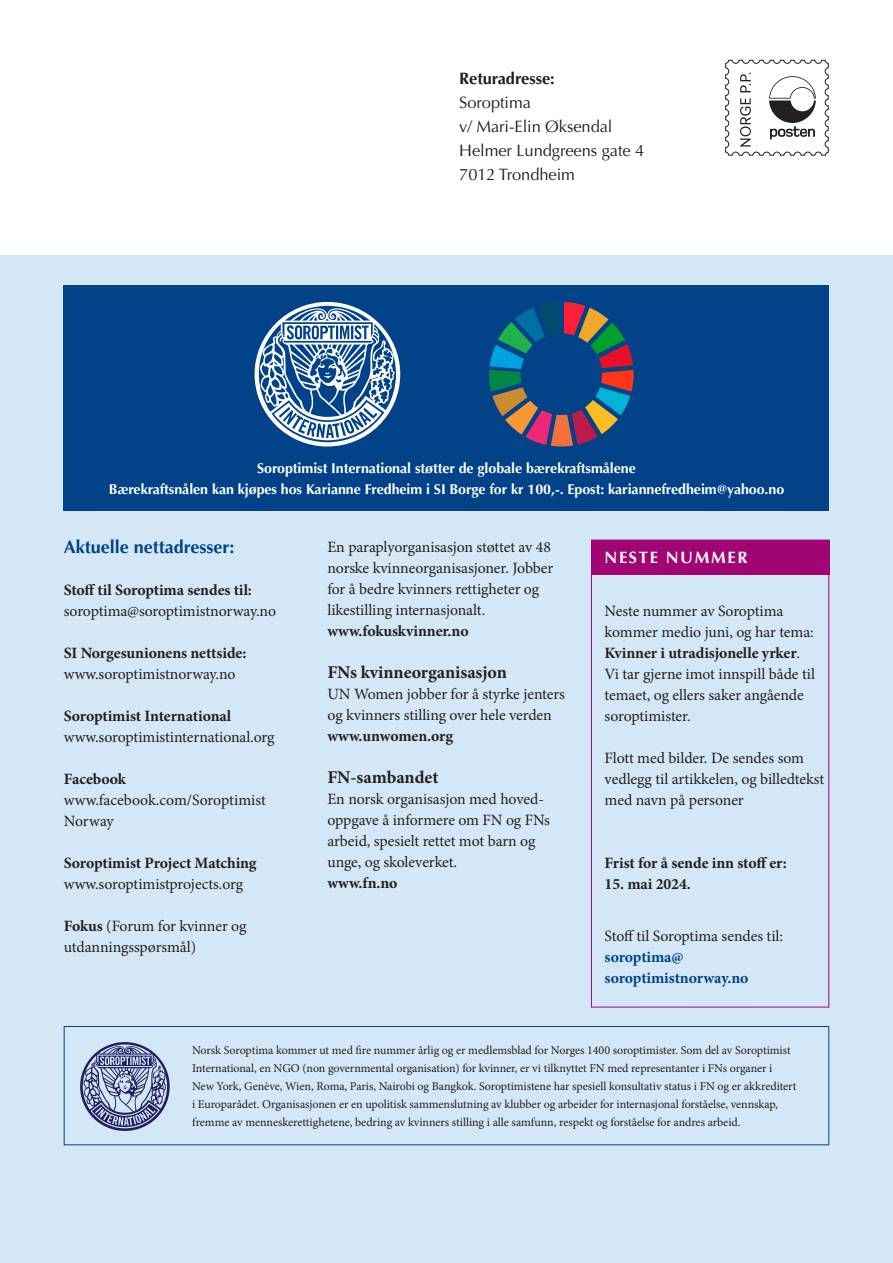
<style>
.page{position:relative;width:893px;height:1263px;background:#fff}
.page>*{position:absolute;margin:0;border:0;box-sizing:border-box;transform-origin:0 0}
.t1{font:700 18px "Minion Pro";letter-spacing:-.005em;color:#231f20}
.t2{font:700 18px "Optima LT Std";color:#014288}
.t3{font:16.5px/24px "Optima LT Std";letter-spacing:-.005em;color:#231f20}
.t4{font:700 16.5px "Optima LT Std";letter-spacing:-.005em;color:#231f20}
.t5{font:700 16.5px "Optima LT Std";letter-spacing:.1em;color:#fff}
.t6{font:15.75px/21px "Minion Pro";letter-spacing:-.005em;color:#231f20}
.t7{font:700 15.75px "Minion Pro";letter-spacing:-.005em;color:#231f20}
.t8{font:700 15.75px/21px "Minion Pro";letter-spacing:-.01em;color:#014288}
.t9{font:700 14.25px/21px "Optima LT Std";letter-spacing:-.005em;color:#fff;text-align:center}
.t10{font:12px/18px "Minion Pro";letter-spacing:-.01em;color:#231f20}
.s1{font-weight:700}
</style>
<div class="page">
<div style="left:0;top:255px;width:893px;height:1008px;background:#d4e7f6"></div>
<div style="left:591px;top:540px;width:238px;height:34px;background:#a10573"></div>
<div style="left:64px;top:285px;width:765px;height:225px;background:#014288"></div>
<div style="left:64px;top:1026px;width:765px;height:119px;border:1px solid #014288"></div>
<svg style="left:80px;top:1042px;width:90px;height:89px"></svg>
<div style="left:591px;top:540px;width:238px;height:467px;border:1px solid #a10573"></div>
<svg style="left:255px;top:302px;width:145px;height:144px"></svg>
<svg style="left:489px;top:302px;width:145px;height:144px"></svg>
<svg style="left:725px;top:60px;width:104px;height:96px"></svg>
<p class="t4" style="left:459px;top:69px;width:97px">Returadresse:</p>
<p class="t3" style="left:459px;top:91px;width:187px">Soroptima<br>v/ Mari-Elin Øksendal<br>Helmer Lundgreens gate 4<br>7012 Trondheim</p>
<p class="t9" style="left:109px;top:458px;width:677px">Soroptimist International støtter de globale bærekraftsmålene<br>Bærekraftsnålen kan kjøpes hos Karianne Fredheim i SI Borge for kr 100,-. Epost: kariannefredheim@yahoo.no</p>
<p class="t2" style="left:64px;top:537px;width:172px">Aktuelle nettadresser:</p>
<p class="t7" style="left:64px;top:579px;width:190px">Stoff til Soroptima sendes til:</p>
<p class="t6" style="left:64px;top:601px;width:214px">soroptima@soroptimistnorway.no</p>
<p class="t7" style="left:64px;top:642px;width:184px">SI Norgesunionens nettside:</p>
<p class="t6" style="left:64px;top:664px;width:173px">www.soroptimistnorway.no</p>
<p class="t7" style="left:64px;top:705px;width:169px">Soroptimist International</p>
<p class="t6" style="left:64px;top:727px;width:212px">www.soroptimistinternational.org</p>
<p class="t7" style="left:64px;top:768px;width:64px">Facebook</p>
<p class="t6" style="left:64px;top:790px;width:204px">www.facebook.com/Soroptimist<br>Norway</p>
<p class="t7" style="left:64px;top:852px;width:194px">Soroptimist Project Matching</p>
<p class="t6" style="left:64px;top:874px;width:181px">www.soroptimistprojects.org</p>
<p class="t6" style="left:64px;top:916px;width:184px"><span class="s1">Fokus</span> (Forum for kvinner og utdanningsspørsmål)</p>
<p class="t6" style="left:327px;top:536px;width:227px">En paraplyorganisasjon støttet av 48 norske kvinneorganisasjoner. Jobber for å bedre kvinners rettigheter og likestilling internasjonalt.</p>
<p class="t7" style="left:327px;top:619px;width:143px">www.fokuskvinner.no</p>
<p class="t1" style="left:327px;top:659px;width:181px">FNs kvinneorganisasjon</p>
<p class="t6" style="left:327px;top:683px;width:239px">UN Women jobber for å styrke jenters og kvinners stilling over hele verden</p>
<p class="t7" style="left:327px;top:724px;width:127px">www.unwomen.org</p>
<p class="t1" style="left:327px;top:764px;width:113px">FN-sambandet</p>
<p class="t6" style="left:327px;top:788px;width:224px">En norsk organisasjon med hoved&shy;oppgave å informere om FN og FNs arbeid, spesielt rettet mot barn og unge, og skoleverket.</p>
<p class="t7" style="left:327px;top:871px;width:72px">www.fn.no</p>
<p class="t5" style="left:605px;top:548px;width:144px">NESTE NUMMER</p>
<p class="t6" style="left:605px;top:600px;width:212px">Neste nummer av Soroptima kommer medio juni, og har tema:<br><span class="s1">Kvinner i utradisjonelle yrker</span>.<br>Vi tar gjerne imot innspill både til temaet, og ellers saker angående soroptimister.</p>
<p class="t6" style="left:605px;top:747px;width:221px">Flott med bilder. De sendes som vedlegg til artikkelen, og billedtekst med navn på personer</p>
<p class="t7" style="left:605px;top:851px;width:184px">Frist for å sende inn stoff er:</p>
<p class="t7" style="left:605px;top:872px;width:88px">15. mai 2024.</p>
<p class="t6" style="left:605px;top:925px;width:180px">Stoff til Soroptima sendes til:</p>
<p class="t8" style="left:605px;top:946px;width:145px">soroptima@ soroptimistnorway.no</p>
<p class="t10" style="left:192px;top:1041px;width:606px">Norsk Soroptima kommer ut med fire nummer årlig og er medlemsblad for Norges 1400 soroptimister. Som del av Soroptimist International, en NGO (non governmental organisation) for kvinner, er vi tilknyttet FN med representanter i FNs organer i New York, Genève, Wien, Roma, Paris, Nairobi og Bangkok. Soroptimistene har spesiell konsultativ status i FN og er akkreditert i Europarådet. Organisasjonen er en upolitisk sammenslutning av klubber og arbeider for internasjonal forståelse, vennskap, fremme av menneskerettighetene, bedring av kvinners stilling i alle samfunn, respekt og forståelse for andres arbeid.</p>
</div>
